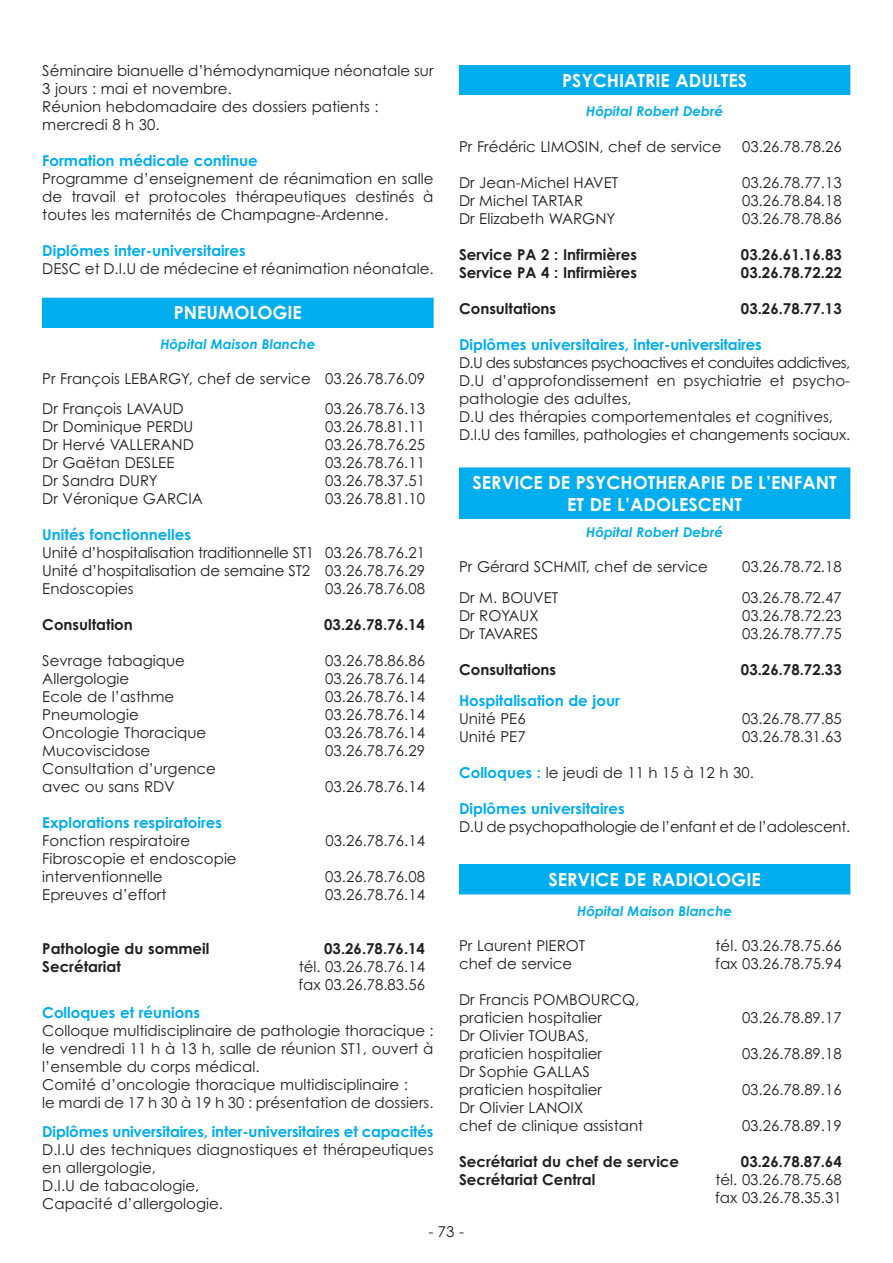
<style>
.page{position:relative;width:893px;height:1263px;background:#fff}
.page>*{position:absolute;margin:0;border:0;box-sizing:border-box;transform-origin:0 0}
.t1{font:700 18px/21.6px "Century Gothic";color:#fff;text-align:center}
.t2{font:15px/18px "Century Gothic";color:#231f20}
.t3{font:700 15px "Century Gothic";color:#00adef}
.t4{font:700 15px "Century Gothic";color:#231f20}
.t5{font:15px "Century Gothic";letter-spacing:-.02em;color:#231f20}
.t6{font:italic 700 13.5px "Century Gothic";color:#00adef}
.s1{font-weight:700;color:#00adef}
</style>
<div class="page">
<div style="left:459px;top:65px;width:391px;height:30px;background:#00adef"></div>
<div style="left:459px;top:865px;width:391px;height:29px;background:#00adef"></div>
<div style="left:459px;top:864px;width:391px;height:30px;border:1px solid #00adef"></div>
<div style="left:459px;top:468px;width:391px;height:50px;background:#00adef"></div>
<div style="left:459px;top:468px;width:391px;height:51px;border:1px solid #00adef"></div>
<div style="left:43px;top:298px;width:390px;height:29px;background:#00adef"></div>
<div style="left:42px;top:298px;width:391px;height:30px;border:1px solid #00adef"></div>
<p class="t2" style="left:42px;top:63px;width:393px">Séminaire bianuelle d’hémodynamique néonatale sur 3 jours : mai et novembre.<br>Réunion hebdomadaire des dossiers patients : mercredi 8 h 30.</p>
<p class="t3" style="left:42px;top:155px;width:217px">Formation médicale continue</p>
<p class="t2" style="left:42px;top:171px;width:393px;text-align:justify">Programme d’enseignement de réanimation en salle de travail et protocoles thérapeutiques destinés à toutes les maternités de Champagne-Ardenne.</p>
<p class="t3" style="left:42px;top:245px;width:205px">Diplômes inter-universitaires</p>
<p class="t2" style="left:42px;top:261px;width:393px">DESC et D.I.U de médecine et réanimation néonatale.</p>
<p class="t1" style="left:174px;top:304px;width:130px">PNEUMOLOGIE</p>
<p class="t6" style="left:160px;top:339px;width:156px">Hôpital Maison Blanche</p>
<p class="t2" style="left:42px;top:366px;width:384px;line-height:29.4px">Pr François LEBARGY, chef de service 03.26.78.76.09<br>Dr François LAVAUD</p>
<p class="t2" style="left:325px;top:401px;width:101px">03.26.78.76.13</p>
<p class="t2" style="left:42px;top:419px;width:153px">Dr Dominique PERDU</p>
<p class="t2" style="left:325px;top:419px;width:101px">03.26.78.81.11</p>
<p class="t2" style="left:42px;top:437px;width:153px">Dr Hervé VALLERAND</p>
<p class="t2" style="left:325px;top:437px;width:101px">03.26.78.76.25</p>
<p class="t2" style="left:42px;top:455px;width:134px">Dr Gaëtan DESLEE</p>
<p class="t2" style="left:325px;top:455px;width:101px">03.26.78.76.11</p>
<p class="t2" style="left:42px;top:473px;width:117px">Dr Sandra DURY</p>
<p class="t2" style="left:325px;top:473px;width:101px">03.26.78.37.51</p>
<p class="t2" style="left:42px;top:491px;width:162px">Dr Véronique GARCIA</p>
<p class="t2" style="left:325px;top:491px;width:101px">03.26.78.81.10</p>
<p class="t3" style="left:42px;top:529px;width:150px">Unités fonctionnelles</p>
<p class="t2" style="left:42px;top:545px;width:384px;text-align:justify">Unité d’hospitalisation traditionnelle ST1 03.26.78.76.21<br>Unité d’hospitalisation de semaine ST2 03.26.78.76.29<br>Endoscopies</p>
<p class="t2" style="left:325px;top:581px;width:101px">03.26.78.76.08</p>
<p class="t4" style="left:42px;top:619px;width:92px">Consultation</p>
<p class="t4" style="left:324px;top:619px;width:102px">03.26.78.76.14</p>
<p class="t2" style="left:42px;top:653px;width:144px">Sevrage tabagique</p>
<p class="t2" style="left:325px;top:653px;width:101px">03.26.78.86.86</p>
<p class="t2" style="left:42px;top:671px;width:88px">Allergologie</p>
<p class="t2" style="left:325px;top:671px;width:101px">03.26.78.76.14</p>
<p class="t2" style="left:42px;top:689px;width:133px">Ecole de l’asthme</p>
<p class="t2" style="left:325px;top:689px;width:101px">03.26.78.76.14</p>
<p class="t2" style="left:42px;top:707px;width:98px">Pneumologie</p>
<p class="t2" style="left:325px;top:707px;width:101px">03.26.78.76.14</p>
<p class="t2" style="left:42px;top:725px;width:165px">Oncologie Thoracique</p>
<p class="t2" style="left:325px;top:725px;width:101px">03.26.78.76.14</p>
<p class="t2" style="left:42px;top:743px;width:109px">Mucoviscidose</p>
<p class="t2" style="left:325px;top:743px;width:101px">03.26.78.76.29</p>
<p class="t2" style="left:42px;top:761px;width:175px">Consultation d’urgence avec ou sans RDV</p>
<p class="t2" style="left:325px;top:779px;width:101px">03.26.78.76.14</p>
<p class="t3" style="left:42px;top:817px;width:181px">Explorations respiratoires</p>
<p class="t2" style="left:42px;top:833px;width:149px">Fonction respiratoire</p>
<p class="t2" style="left:325px;top:833px;width:101px">03.26.78.76.14</p>
<p class="t2" style="left:42px;top:851px;width:196px">Fibroscopie et endoscopie interventionnelle</p>
<p class="t2" style="left:325px;top:869px;width:101px">03.26.78.76.08</p>
<p class="t2" style="left:42px;top:887px;width:126px">Epreuves d’effort</p>
<p class="t2" style="left:325px;top:887px;width:101px">03.26.78.76.14</p>
<p class="t4" style="left:42px;top:943px;width:169px">Pathologie du sommeil</p>
<p class="t4" style="left:324px;top:943px;width:102px">03.26.78.76.14</p>
<p class="t4" style="left:42px;top:961px;width:80px">Secrétariat</p>
<p class="t2" style="left:299px;top:959px;width:128px">tél. 03.26.78.76.14 fax 03.26.78.83.56</p>
<p class="t3" style="left:42px;top:1007px;width:159px">Colloques et réunions</p>
<p class="t2" style="left:42px;top:1023px;width:393px">Colloque multidisciplinaire de pathologie thoracique : le vendredi 11 h à 13 h, salle de réunion ST1, ouvert à l’ensemble du corps médical.<br>Comité d’oncologie thoracique multidisciplinaire :<br>le mardi de 17 h 30 à 19 h 30 : présentation de dossiers.</p>
<p class="t3" style="left:42px;top:1126px;width:393px">Diplômes universitaires, inter-universitaires et capacités</p>
<p class="t2" style="left:42px;top:1142px;width:393px">D.I.U des techniques diagnostiques et thérapeutiques en allergologie,<br>D.I.U de tabacologie,<br>Capacité d’allergologie.</p>
<p class="t1" style="left:562px;top:71px;width:186px">PSYCHIATRIE ADULTES</p>
<p class="t6" style="left:586px;top:106px;width:138px">Hôpital Robert Debré</p>
<p class="t2" style="left:459px;top:139px;width:264px">Pr Frédéric LIMOSIN, chef de service</p>
<p class="t2" style="left:742px;top:139px;width:101px">03.26.78.78.26</p>
<p class="t2" style="left:459px;top:175px;width:161px">Dr Jean-Michel HAVET</p>
<p class="t2" style="left:742px;top:175px;width:101px">03.26.78.77.13</p>
<p class="t2" style="left:459px;top:193px;width:126px">Dr Michel TARTAR</p>
<p class="t2" style="left:742px;top:193px;width:101px">03.26.78.84.18</p>
<p class="t2" style="left:459px;top:211px;width:158px">Dr Elizabeth WARGNY</p>
<p class="t2" style="left:742px;top:211px;width:101px">03.26.78.78.86</p>
<p class="t4" style="left:459px;top:249px;width:180px">Service PA 2 : Infirmières</p>
<p class="t4" style="left:741px;top:249px;width:102px">03.26.61.16.83</p>
<p class="t4" style="left:459px;top:267px;width:180px">Service PA 4 : Infirmières</p>
<p class="t4" style="left:741px;top:267px;width:102px">03.26.78.72.22</p>
<p class="t4" style="left:459px;top:303px;width:99px">Consultations</p>
<p class="t4" style="left:741px;top:303px;width:102px">03.26.78.77.13</p>
<p class="t3" style="left:459px;top:339px;width:304px">Diplômes universitaires, inter-universitaires</p>
<p class="t2" style="left:459px;top:355px;width:393px">D.U des substances psychoactives et conduites addictives, D.U d’approfondissement en psychiatrie et psycho&shy;pathologie des adultes,<br>D.U des thérapies comportementales et cognitives, D.I.U des familles, pathologies et changements sociaux.</p>
<p class="t1" style="left:473px;top:473px;width:366px">SERVICE DE PSYCHOTHERAPIE DE L’ENFANT<br>ET DE L’ADOLESCENT</p>
<p class="t6" style="left:586px;top:527px;width:138px">Hôpital Robert Debré</p>
<p class="t2" style="left:459px;top:559px;width:250px">Pr Gérard SCHMIT, chef de service</p>
<p class="t2" style="left:742px;top:559px;width:101px">03.26.78.72.18</p>
<p class="t2" style="left:459px;top:590px;width:101px">Dr M. BOUVET</p>
<p class="t2" style="left:742px;top:590px;width:101px">03.26.78.72.47</p>
<p class="t2" style="left:459px;top:608px;width:81px">Dr ROYAUX</p>
<p class="t2" style="left:742px;top:608px;width:101px">03.26.78.72.23</p>
<p class="t2" style="left:459px;top:626px;width:81px">Dr TAVARES</p>
<p class="t2" style="left:742px;top:626px;width:101px">03.26.78.77.75</p>
<p class="t4" style="left:459px;top:664px;width:99px">Consultations</p>
<p class="t4" style="left:741px;top:664px;width:102px">03.26.78.72.33</p>
<p class="t3" style="left:459px;top:695px;width:162px">Hospitalisation de jour</p>
<p class="t2" style="left:459px;top:711px;width:68px">Unité PE6</p>
<p class="t2" style="left:742px;top:711px;width:101px">03.26.78.77.85</p>
<p class="t2" style="left:459px;top:729px;width:68px">Unité PE7</p>
<p class="t2" style="left:742px;top:729px;width:101px">03.26.78.31.63</p>
<p class="t2" style="left:459px;top:765px;width:296px"><span class="s1">Colloques :</span> le jeudi de 11 h 15 à 12 h 30.</p>
<p class="t3" style="left:459px;top:803px;width:167px">Diplômes universitaires</p>
<p class="t5" style="left:459px;top:821px;width:393px">D.U de psychopathologie de l’enfant et de l’adolescent.</p>
<p class="t1" style="left:548px;top:870px;width:214px">SERVICE DE RADIOLOGIE</p>
<p class="t6" style="left:577px;top:906px;width:156px">Hôpital Maison Blanche</p>
<p class="t2" style="left:459px;top:938px;width:128px">Pr Laurent PIEROT</p>
<p class="t2" style="left:715px;top:938px;width:128px">tél. 03.26.78.75.66</p>
<p class="t2" style="left:459px;top:956px;width:115px">chef de service</p>
<p class="t2" style="left:715px;top:956px;width:128px">fax 03.26.78.75.94</p>
<p class="t2" style="left:459px;top:992px;width:182px">Dr Francis POMBOURCQ, praticien hospitalier</p>
<p class="t2" style="left:742px;top:1010px;width:101px">03.26.78.89.17</p>
<p class="t2" style="left:459px;top:1028px;width:144px">Dr Olivier TOUBAS, praticien hospitalier</p>
<p class="t2" style="left:459px;top:1064px;width:144px">Dr Sophie GALLAS praticien hospitalier</p>
<p class="t2" style="left:459px;top:1100px;width:186px">Dr Olivier LANOIX<br>chef de clinique assistant</p>
<p class="t2" style="left:742px;top:1046px;width:101px">03.26.78.89.18</p>
<p class="t2" style="left:742px;top:1082px;width:101px">03.26.78.89.16</p>
<p class="t2" style="left:742px;top:1118px;width:101px">03.26.78.89.19</p>
<p class="t4" style="left:459px;top:1156px;width:222px">Secrétariat du chef de service</p>
<p class="t4" style="left:741px;top:1156px;width:102px">03.26.78.87.64</p>
<p class="t4" style="left:459px;top:1174px;width:138px">Secrétariat Central</p>
<p class="t2" style="left:715px;top:1172px;width:128px">tél. 03.26.78.75.68 fax 03.26.78.35.31</p>
<p class="t2" style="left:428px;top:1224px;width:37px">- 73 -</p>
</div>
